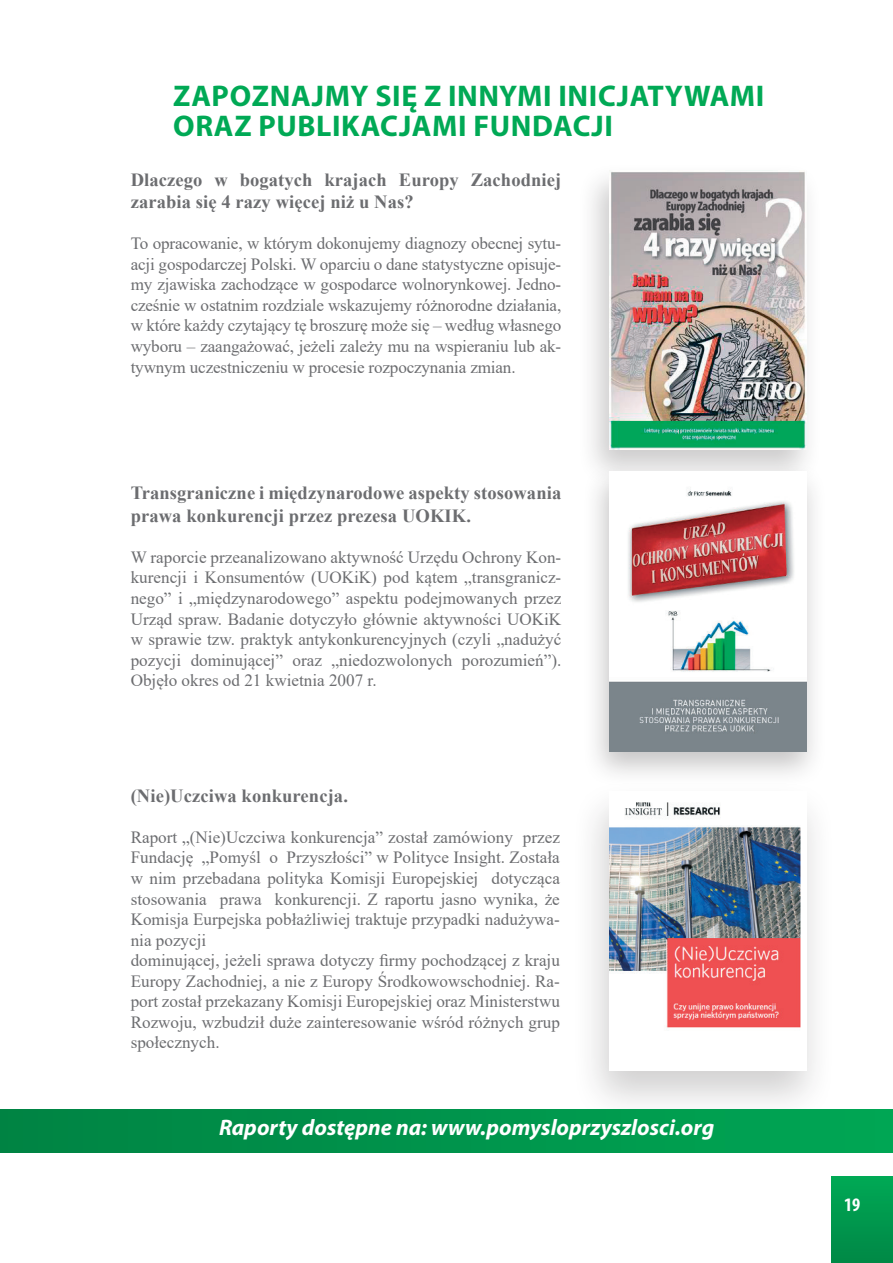
<style>
.page{position:relative;width:893px;height:1263px;background:#fff}
.page>*{position:absolute;margin:0;border:0;box-sizing:border-box;transform-origin:0 0}
.t1{font:700 30px/30px "Myriad Pro";letter-spacing:.02em;color:#00a955}
.t2{font:italic 700 22.5px "Myriad Pro";color:#fff}
.t3{font:700 condensed 19.05px "Myriad Pro";color:#fff}
.t4{font:700 18.6px/22.2px "Times New Roman";letter-spacing:.005em;color:#6c6d70}
.t5{font:17.1px/20.5px "Times New Roman";color:#6c6d70;text-align:justify}
</style>
<div class="page">
<div style="left:831px;top:1177px;width:62px;height:86px;background:linear-gradient(to bottom,#00a955,#008846)"></div>
<div style="left:577px;top:161px;width:245px;height:328px;background:#231f20;opacity:.23"></div>
<img style="left:609px;top:170px;width:198px;height:280px">
<div style="left:582px;top:460px;width:246px;height:328px;background:#231f20;opacity:.26"></div>
<img style="left:609px;top:472px;width:198px;height:279px">
<div style="left:571px;top:779px;width:265px;height:346px;background:#231f20;opacity:.21"></div>
<img style="left:609px;top:791px;width:198px;height:279px">
<div style="left:0;top:1110px;width:893px;height:42px;background:linear-gradient(to right,#008343,#00a654)"></div>
<h1 class="t1" style="left:173px;top:80px;width:593px">ZAPOZNAJMY SIĘ Z INNYMI INICJATYWAMI<br>ORAZ PUBLIKACJAMI FUNDACJI</h1>
<p class="t4" style="left:131px;top:168px;width:432px">Dlaczego w bogatych krajach Europy Zachodniej zarabia się 4 razy więcej niż u Nas?</p>
<p class="t5" style="left:131px;top:233px;width:432px">To opracowanie, w którym dokonujemy diagnozy obecnej sytu&shy;acji gospodarczej Polski. W oparciu o dane statystyczne opisuje&shy;my zjawiska zachodzące w gospodarce wolnorynkowej. Jedno&shy;cześnie w ostatnim rozdziale wskazujemy różnorodne działania, w które każdy czytający tę broszurę może się – według własnego wyboru – zaangażować, jeżeli zależy mu na wspieraniu lub ak&shy;tywnym uczestniczeniu w procesie rozpoczynania zmian.</p>
<p class="t4" style="left:131px;top:482px;width:432px">Transgraniczne i międzynarodowe aspekty stosowania prawa konkurencji przez prezesa UOKIK.</p>
<p class="t5" style="left:131px;top:546px;width:432px">W raporcie przeanalizowano aktywność Urzędu Ochrony Kon&shy;kurencji i Konsumentów (UOKiK) pod kątem „transgranicz&shy;nego” i „międzynarodowego” aspektu podejmowanych przez Urząd spraw. Badanie dotyczyło głównie aktywności UOKiK w sprawie tzw. praktyk antykonkurencyjnych (czyli „nadużyć pozycji dominującej” oraz „niedozwolonych porozumień”).<br>Objęło okres od 21 kwietnia 2007 r.</p>
<p class="t4" style="left:131px;top:784px;width:219px">(Nie)Uczciwa konkurencja.</p>
<p class="t5" style="left:131px;top:826px;width:431px;text-align:left">Raport „(Nie)Uczciwa konkurencja” został zamówiony przez Fundację „Pomyśl o Przyszłości” w Polityce Insight. Została w nim przebadana polityka Komisji Europejskiej dotycząca stosowania prawa konkurencji. Z raportu jasno wynika, że Komisja Eurpejska pobłażliwiej traktuje przypadki nadużywa&shy;nia pozycji<br>dominującej, jeżeli sprawa dotyczy firmy pochodzącej z kraju Europy Zachodniej, a nie z Europy Środkowowschodniej. Ra&shy;port został przekazany Komisji Europejskiej oraz Ministerstwu Rozwoju, wzbudził duże zainteresowanie wśród różnych grup społecznych.</p>
<h2 class="t2" style="left:219px;top:1113px;width:497px">Raporty dostępne na: www.pomysloprzyszlosci.org</h2>
<p class="t3" style="left:844px;top:1192px;width:18px">19</p>
</div>
